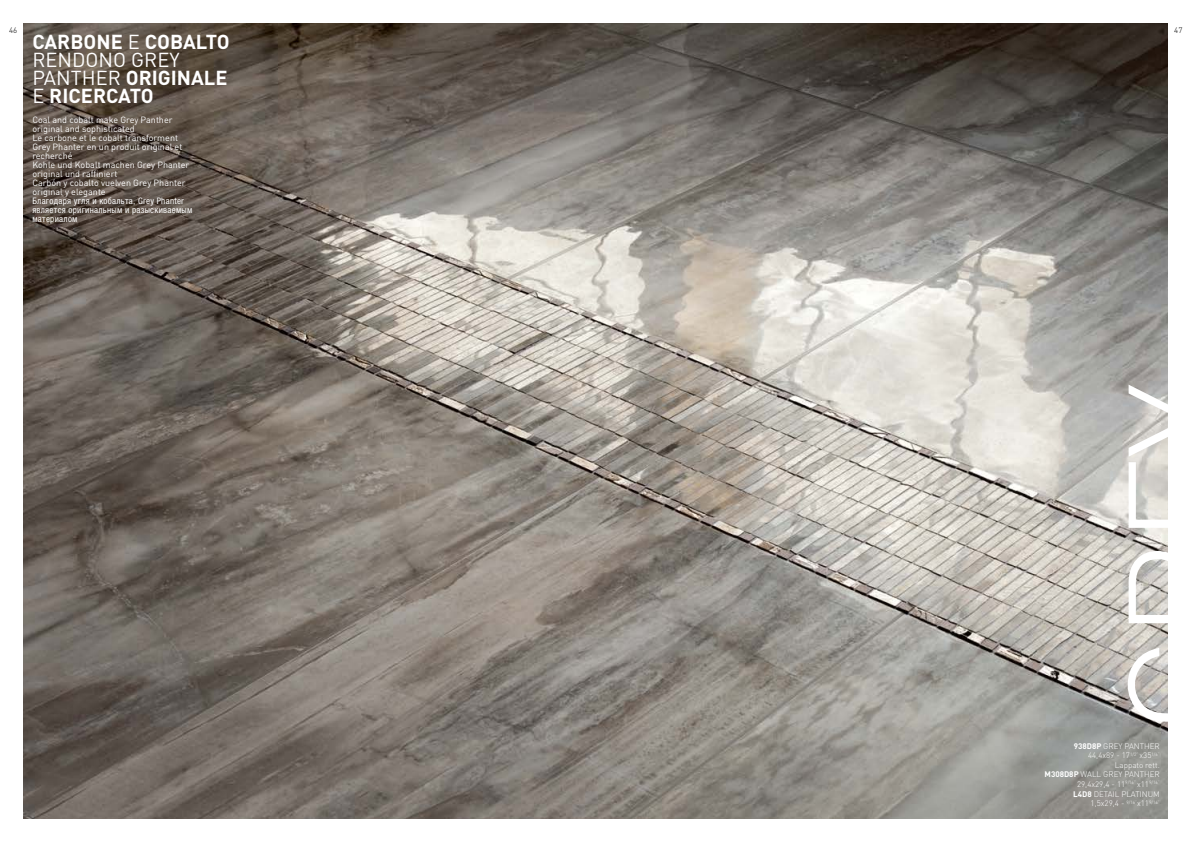
<style>
.page{position:relative;width:1191px;height:842px;background:#fff}
.page>*{position:absolute;margin:0;border:0;box-sizing:border-box;transform-origin:0 0}
.t1{font:300 152px "DIN";color:#fff}
.t2{font:700 20px/18px "DIN";color:#fff}
.t3{font:9px/9px "DIN";color:#fff}
.t4{font:condensed 9px/9px "Helvetica Neue LTCYR";letter-spacing:.03em;color:#fff}
.t5{font:300 8px/9.6px "DIN";color:#fff;text-align:right}
.t6{font:300 8px "DIN";color:#000}
.s1{font-weight:400}
.s2{font-weight:700}
</style>
<div class="page">
<img style="left:23px;top:24px;width:1144px;height:794px">
<p class="t6" style="left:9px;top:26px;width:10px">46</p>
<p class="t6" style="left:1174px;top:26px;width:10px">47</p>
<h2 class="t2" style="left:32px;top:32px;width:199px">CARBONE <span class="s1">E</span> COBALTO<br><span class="s1">RENDONO GREY<br>PANTHER</span> ORIGINALE<br><span class="s1">E</span> RICERCATO</h2>
<p class="t3" style="left:32px;top:115px;width:159px">Coal and cobalt make Grey Panther original and sophisticated<br>Le carbone et le cobalt transforment<br>Grey Phanter en un produit original et recherché<br>Kohle und Kobalt machen Grey Phanter original und raffiniert<br>Carbón y cobalto vuelven Grey Phanter original y elegante</p>
<p class="t4" style="left:32px;top:197px;width:162px">Благодаря угля и кобальта, Grey Phanter является оригинальным и разыскиваемым материалом</p>
<h1 class="t1" style="left:1088px;top:734px;width:353px;rotate:-90deg">GREY</h1>
<p class="t5" style="left:1044px;top:741px;width:117px"><span class="s2">938D8P</span> GREY PANTHER<br>44,4x89 - 17<sup>1/2”</sup> x35<sup>1/6”<br></sup>Lappato rett.<br><span class="s2">M308D8P</span> WALL GREY PANTHER<br>29,4x29,4 - 11<sup>9/16”</sup> x11<sup>9/16”<br></sup><span class="s2">L4D8</span> DETAIL PLATINUM<br>1,5x29,4 - <sup>9/16”</sup>x11<sup>9/16”</sup></p>
</div>
